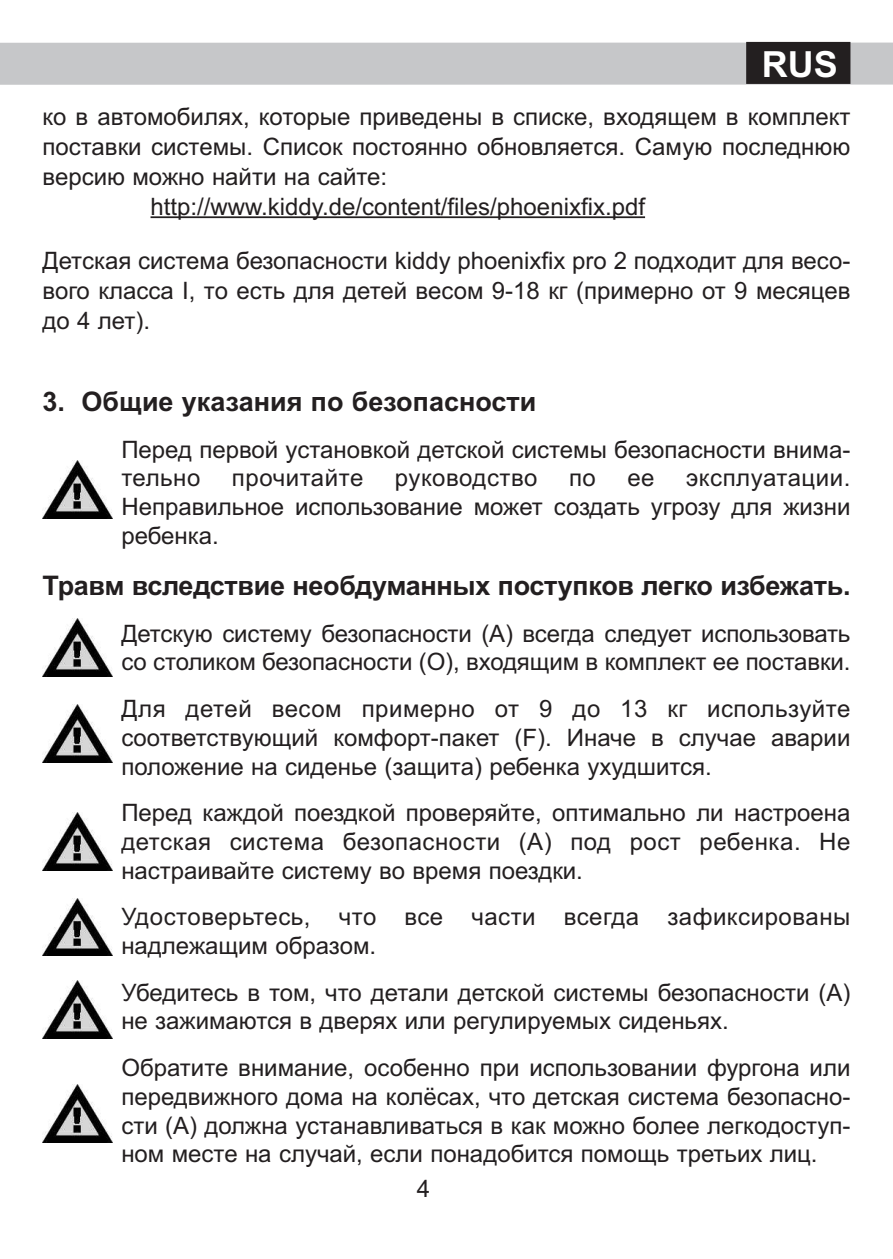
<style>
.page{position:relative;width:893px;height:1259px;background:#fff}
.page>*{position:absolute;margin:0;border:0;box-sizing:border-box;transform-origin:0 0}
.t1{font:700 36px "Arial";color:#fff}
.t2{font:700 27px "Arial";letter-spacing:-.01em;color:#231f20}
.t3{font:24px/28.8px "Arial";color:#231f20;text-align:justify}
.t4{font:24px/28.8px "Arial";letter-spacing:.02em;color:#231f20}
</style>
<div class="page">
<hr style="left:151px;top:216px;width:494px;height:2px;background:#231f20">
<div style="left:0;top:43px;width:893px;height:42px;background:#c6c7c9"></div>
<div style="left:746px;top:42px;width:104px;height:42px;background:#231f20"></div>
<img style="left:43px;top:980px;width:69px;height:58px">
<img style="left:43px;top:460px;width:69px;height:58px">
<img style="left:43px;top:618px;width:69px;height:58px">
<img style="left:43px;top:705px;width:69px;height:57px">
<img style="left:43px;top:813px;width:69px;height:57px">
<img style="left:43px;top:898px;width:69px;height:57px">
<img style="left:43px;top:1084px;width:69px;height:58px">
<h1 class="t1" style="left:762px;top:43px;width:77px">RUS</h1>
<p class="t3" style="left:43px;top:102px;width:809px">ко в автомобилях, которые приведены в списке, входящем в комплект</p>
<p class="t3" style="left:43px;top:132px;width:809px">поставки системы. Список постоянно обновляется. Самую последнюю</p>
<p class="t3" style="left:43px;top:162px;width:346px">версию можно найти на сайте:</p>
<p class="t3" style="left:151px;top:192px;width:496px">http://www.kiddy.de/content/files/phoenixfix.pdf</p>
<p class="t3" style="left:43px;top:245px;width:809px;line-height:30px">Детская система безопасности kiddy phoenixfix pro 2 подходит для весо&shy;вого класса I, то есть для детей весом 9-18 кг (примерно от 9 месяцев до 4 лет).</p>
<p class="t2" style="left:43px;top:386px;width:495px">3. Общие указания по безопасности</p>
<p class="t3" style="left:121px;top:435px;width:731px">Перед первой установкой детской системы безопасности внима&shy;тельно</p>
<p class="t4" style="left:232px;top:464px;width:133px">прочитайте</p>
<p class="t4" style="left:395px;top:464px;width:144px">руководство</p>
<p class="t3" style="left:569px;top:464px;width:28px">по</p>
<p class="t3" style="left:627px;top:464px;width:29px">ее</p>
<p class="t3" style="left:121px;top:464px;width:731px;text-indent:565px">эксплуатации.<br>Неправильное использование может создать угрозу для жизни ребенка.</p>
<p class="t2" style="left:43px;top:570px;width:809px">Травм вследствие необдуманных поступков легко избежать.</p>
<p class="t3" style="left:121px;top:619px;width:731px">Детскую систему безопасности (A) всегда следует использовать со столиком безопасности (O), входящим в комплект ее поставки.</p>
<p class="t3" style="left:121px;top:694px;width:731px">Для детей весом примерно от 9 до 13 кг используйте соответствующий комфорт-пакет (F). Иначе в случае аварии положение на сиденье (защита) ребенка ухудшится.</p>
<p class="t3" style="left:121px;top:798px;width:731px">Перед каждой поездкой проверяйте, оптимально ли настроена детская система безопасности (A) под рост ребенка. Не настраивайте систему во время поездки.</p>
<p class="t4" style="left:121px;top:902px;width:730px">Удостоверьтесь, что все части всегда зафиксированы надлежащим образом.</p>
<p class="t3" style="left:121px;top:978px;width:731px">Убедитесь в том, что детали детской системы безопасности (А) не зажимаются в дверях или регулируемых сиденьях.</p>
<p class="t3" style="left:121px;top:1053px;width:731px">Обратите внимание, особенно при использовании фургона или передвижного дома на колёсах, что детская система безопасно&shy;сти (А) должна устанавливаться в как можно более легкодоступ&shy;ном месте на случай, если понадобится помощь третьих лиц.</p>
<p class="t3" style="left:417px;top:1174px;width:15px">4</p>
</div>
